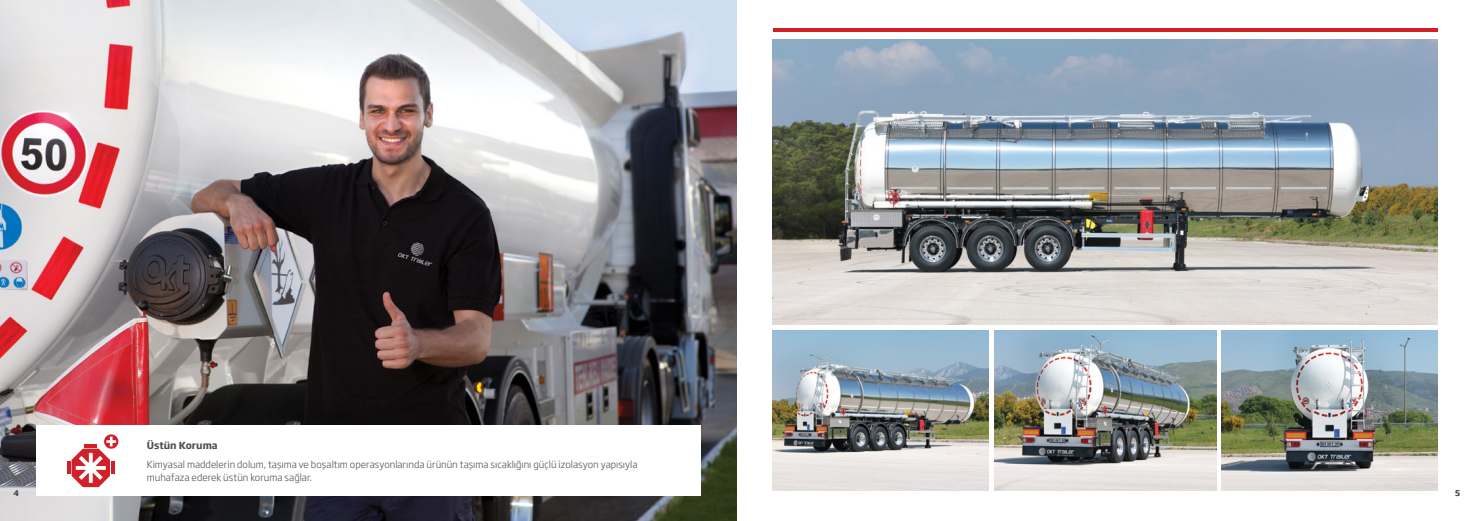
<style>
.page{position:relative;width:1473px;height:521px;background:#fff}
.page>*{position:absolute;margin:0;border:0;box-sizing:border-box;transform-origin:0 0}
.t1{font:300 9.62px/13.1px "Soho Gothic Pro";color:#4f4f51}
.t2{font:700 9.62px "Soho Gothic Pro";color:#4f4f51}
.t3{font:700 7.88px "Soho Gothic Pro";color:#414042}
</style>
<div class="page">
<img style="left:773px;top:40px;width:664px;height:284px">
<hr style="left:773px;top:28px;width:664px;height:4px;background:#d12027">
<img style="left:1222px;top:330px;width:215px;height:160px">
<img style="left:994px;top:330px;width:222px;height:160px">
<img style="left:773px;top:330px;width:215px;height:160px">
<img style="left:0;top:0;width:737px;height:521px">
<div style="left:36px;top:425px;width:665px;height:71px;background:#fff"></div>
<hr style="left:67px;top:461px;width:4px;height:13px;background:#d12027">
<svg style="left:72px;top:434px;width:46px;height:53px"></svg>
<p class="t2" style="left:147px;top:441px;width:72px">Üstün Koruma</p>
<p class="t1" style="left:147px;top:458px;width:492px">Kimyasal maddelerin dolum, taşıma ve boşaltım operasyonlarında ürünün taşıma sıcaklığını güçlü izolasyon yapısıyla muhafaza ederek üstün koruma sağlar.</p>
<p class="t3" style="left:14px;top:489px;width:7px">4</p>
<p class="t3" style="left:1455px;top:490px;width:7px">5</p>
</div>
